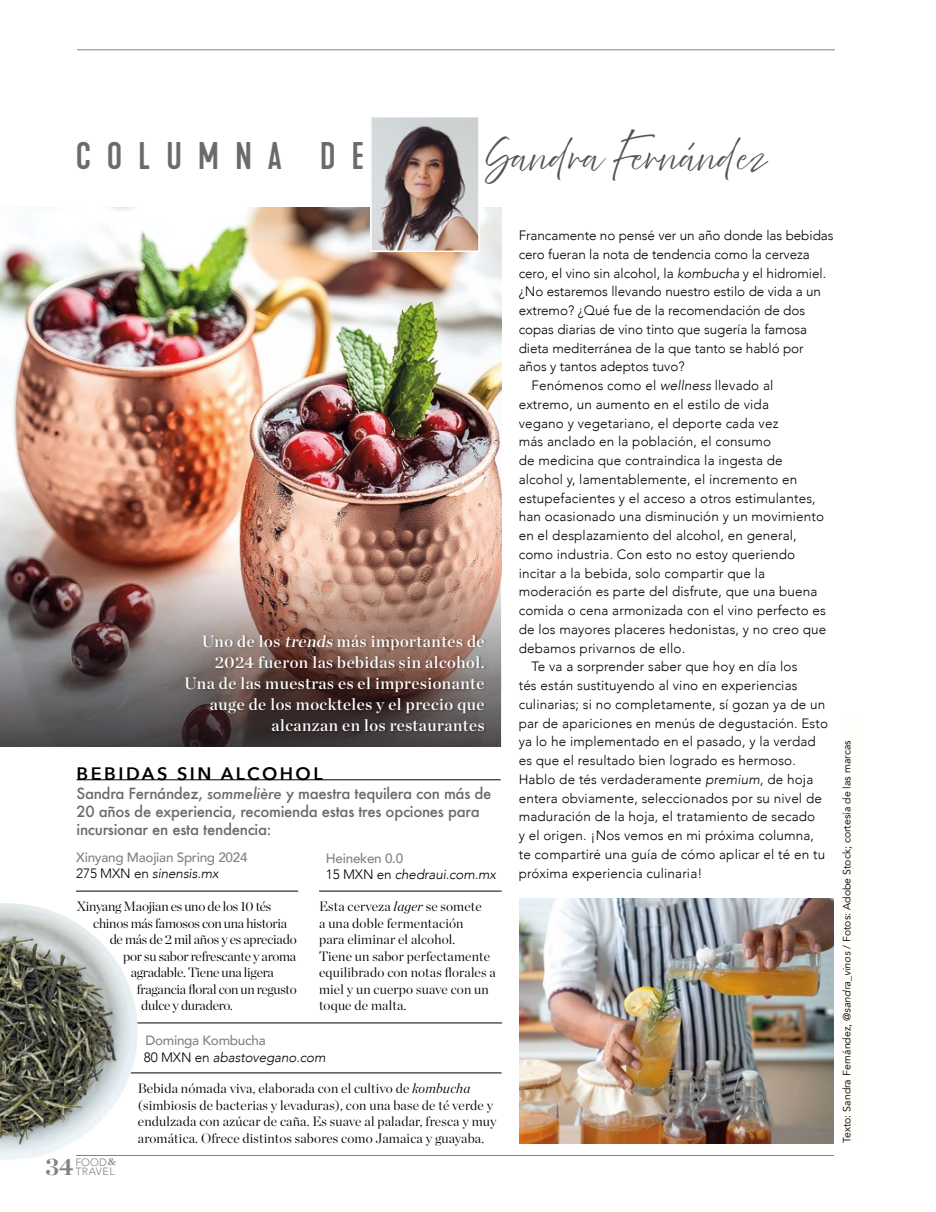
<style>
.page{position:relative;width:936px;height:1212px;background:#fff}
.page>*{position:absolute;margin:0;border:0;box-sizing:border-box;transform-origin:0 0}
.t1{font:36px "Kapra Neue Pro Medium Rd";letter-spacing:.44em;color:#6a6c6c}
.t2{font:30px "ATB Script";color:#535454}
.t3{font:700 24px "Chronicle Display";color:#818383}
.t4{font:600 18px "Avenir Next";letter-spacing:.14em;color:#000}
.t5{font:16.5px/21px "Chronicle Display Semi";letter-spacing:.03em;color:#fff;text-align:right}
.t6{font:500 15px/18px "Futura";letter-spacing:-.02em;color:#6a6c6c}
.t7{font:300 13.5px "Avenir";letter-spacing:.01em;color:#000}
.t8{font:300 13.5px/16.5px "Chronicle Display";letter-spacing:.01em;color:#000}
.t9{font:300 13.5px "Chronicle Display";letter-spacing:-.02em;color:#000}
.t10{font:italic 300 13.5px/16.5px "Avenir";letter-spacing:-.01em;color:#000}
.t11{font:500 13.5px/16.5px "Avenir";letter-spacing:-.02em;color:#818383}
.t12{font:300 10.65px "Avenir";color:#818383}
.t13{font:10.5px "Avenir";color:#000}
.t14{font:300 10.5px "Avenir";letter-spacing:.05em;color:#818383}
.s1{font-style:italic}
.s2{font-weight:300;color:#000}
.s3{font-weight:300;font-style:italic;color:#000}
.s4{font-weight:500;font-style:normal;color:#818383}
.s5{font-style:normal}
.s6{font-family:"Chronicle Display";font-weight:700;font-size:10.5px}
</style>
<div class="page">
<hr style="left:77px;top:50px;width:757px;height:1px;background:#818383">
<hr style="left:76px;top:1155px;width:757px;height:1px;background:#818383">
<img style="left:3px;top:208px;width:498px;height:538px">
<hr style="left:77px;top:779px;width:423px;height:1px;background:#000">
<hr style="left:319px;top:891px;width:182px;height:1px;background:#000">
<hr style="left:76px;top:891px;width:222px;height:1px;background:#000">
<hr style="left:78px;top:1072px;width:423px;height:1px;background:#000">
<hr style="left:76px;top:1023px;width:426px;height:1px;background:#000">
<img style="left:373px;top:119px;width:103px;height:130px">
<div style="left:370px;top:116px;width:109px;height:136px;border:2px solid #fff"></div>
<img style="left:519px;top:898px;width:314px;height:245px">
<div style="left:839px;top:719px;width:18px;height:424px;background:#fffefb"></div>
<img style="left:0;top:252px;width:500px;height:494px">
<div style="left:184px;top:633px;width:303px;height:101px;background:#000;opacity:.3"></div>
<img style="left:0;top:903px;width:138px;height:257px">
<h1 class="t1" style="left:76px;top:134px;width:290px">COLUMNA DE</h1>
<h2 class="t2" style="left:485px;top:139px;width:283px">Sandra Fernández</h2>
<p class="t5" style="left:184px;top:629px;width:302px">Uno de los <span class="s1">trends</span> más importantes de 2024 fueron las bebidas sin alcohol.<br>Una de las muestras es el impresionante auge de los mockteles y el precio que alcanzan en los restaurantes</p>
<h3 class="t4" style="left:77px;top:758px;width:247px">BEBIDAS SIN ALCOHOL</h3>
<p class="t6" style="left:77px;top:784px;width:416px">Sandra Fernández, <span class="s1">sommelière</span> y maestra tequilera con más de<br>20 años de experiencia, recomienda estas tres opciones para incursionar en esta tendencia:</p>
<p class="t11" style="left:76px;top:848px;width:173px">Xinyang Maojian Spring 2024<br><span class="s2">275 MXN en</span> <span class="s3">sinensis.mx</span></p>
<p class="t9" style="left:77px;top:896px;width:196px">Xinyang Maojian es uno de los 10 tés</p>
<p class="t9" style="left:93px;top:913px;width:195px">chinos más famosos con una historia</p>
<p class="t9" style="left:110px;top:929px;width:188px">de más de 2 mil años y es apreciado</p>
<p class="t9" style="left:123px;top:946px;width:175px">por su sabor refrescante y aroma</p>
<p class="t9" style="left:131px;top:962px;width:145px">agradable. Tiene una ligera</p>
<p class="t9" style="left:137px;top:979px;width:161px">fragancia floral con un regusto</p>
<p class="t9" style="left:141px;top:995px;width:93px">dulce y duradero.</p>
<p class="t10" style="left:326px;top:850px;width:172px"><span class="s4">Heineken 0.0<br></span><span class="s5">15 MXN en</span> chedraui.com.mx</p>
<p class="t8" style="left:319px;top:897px;width:178px">Esta cerveza <span class="s1">lager</span> se somete<br>a una doble fermentación<br>para eliminar el alcohol.<br>Tiene un sabor perfectamente equilibrado con notas florales a miel y un cuerpo suave con un toque de malta.</p>
<p class="t10" style="left:144px;top:1032px;width:183px"><span class="s4">Dominga Kombucha<br></span><span class="s5">80 MXN en</span> abastovegano.com</p>
<h3 class="t3" style="left:46px;top:1147px;width:29px">34</h3>
<p class="t12" style="left:75px;top:1156px;width:42px">FOOD<span class="s6">&amp;</span></p>
<p class="t14" style="left:75px;top:1165px;width:41px">TRAVEL</p>
<p class="t8" style="left:138px;top:1079px;width:360px">Bebida nómada viva, elaborada con el cultivo de <span class="s1">kombucha </span>(simbiosis de bacterias y levaduras), con una base de té verde y endulzada con azúcar de caña. Es suave al paladar, fresca y muy aromática. Ofrece distintos sabores como Jamaica y guayaba.</p>
<p class="t7" style="left:518px;top:227px;width:316px">Francamente no pensé ver un año donde las bebidas</p>
<p class="t7" style="left:518px;top:246px;width:293px">cero fueran la nota de tendencia como la cerveza</p>
<p class="t7" style="left:518px;top:265px;width:309px">cero, el vino sin alcohol, la <span class="s1">kombucha</span> y el hidromiel.</p>
<p class="t7" style="left:518px;top:284px;width:304px">¿No estaremos llevando nuestro estilo de vida a un</p>
<p class="t7" style="left:518px;top:302px;width:288px">extremo? ¿Qué fue de la recomendación de dos</p>
<p class="t7" style="left:518px;top:321px;width:290px">copas diarias de vino tinto que sugería la famosa</p>
<p class="t7" style="left:518px;top:340px;width:286px">dieta mediterránea de la que tanto se habló por</p>
<p class="t7" style="left:518px;top:359px;width:167px">años y tantos adeptos tuvo?</p>
<p class="t7" style="left:531px;top:377px;width:243px">Fenómenos como el <span class="s1">wellness</span> llevado al</p>
<p class="t7" style="left:518px;top:396px;width:252px">extremo, un aumento en el estilo de vida</p>
<p class="t7" style="left:518px;top:415px;width:261px">vegano y vegetariano, el deporte cada vez</p>
<p class="t7" style="left:518px;top:434px;width:254px">más anclado en la población, el consumo</p>
<p class="t7" style="left:518px;top:452px;width:265px">de medicina que contraindica la ingesta de</p>
<p class="t7" style="left:518px;top:471px;width:280px">alcohol y, lamentablemente, el incremento en</p>
<p class="t7" style="left:518px;top:490px;width:298px">estupefacientes y el acceso a otros estimulantes,</p>
<p class="t7" style="left:518px;top:509px;width:307px">han ocasionado una disminución y un movimiento</p>
<p class="t7" style="left:518px;top:527px;width:279px">en el desplazamiento del alcohol, en general,</p>
<p class="t7" style="left:518px;top:546px;width:278px">como industria. Con esto no estoy queriendo</p>
<p class="t7" style="left:518px;top:565px;width:248px">incitar a la bebida, solo compartir que la</p>
<p class="t7" style="left:518px;top:584px;width:300px">moderación es parte del disfrute, que una buena</p>
<p class="t7" style="left:518px;top:602px;width:309px">comida o cena armonizada con el vino perfecto es</p>
<p class="t7" style="left:518px;top:621px;width:309px">de los mayores placeres hedonistas, y no creo que</p>
<p class="t7" style="left:518px;top:640px;width:168px">debamos privarnos de ello.</p>
<p class="t7" style="left:531px;top:659px;width:267px">Te va a sorprender saber que hoy en día los</p>
<p class="t7" style="left:518px;top:677px;width:280px">tés están sustituyendo al vino en experiencias</p>
<p class="t7" style="left:518px;top:696px;width:308px">culinarias; si no completamente, sí gozan ya de un</p>
<p class="t7" style="left:518px;top:715px;width:311px">par de apariciones en menús de degustación. Esto</p>
<p class="t7" style="left:518px;top:734px;width:298px">ya lo he implementado en el pasado, y la verdad</p>
<p class="t7" style="left:518px;top:752px;width:279px">es que el resultado bien logrado es hermoso.</p>
<p class="t7" style="left:518px;top:771px;width:296px">Hablo de tés verdaderamente <span class="s1">premium,</span> de hoja</p>
<p class="t7" style="left:518px;top:790px;width:305px">entera obviamente, seleccionados por su nivel de</p>
<p class="t7" style="left:518px;top:809px;width:298px">maduración de la hoja, el tratamiento de secado</p>
<p class="t7" style="left:518px;top:827px;width:297px">y el origen. ¡Nos vemos en mi próxima columna,</p>
<p class="t7" style="left:518px;top:846px;width:308px">te compartiré una guía de cómo aplicar el té en tu</p>
<p class="t7" style="left:518px;top:865px;width:185px">próxima experiencia culinaria!</p>
<p class="t13" style="left:840px;top:1143px;width:404px;rotate:-90deg">Texto: Sandra Fernández, @<span class="s1">sandra_vinos</span> / Fotos: Adobe Stock; cortesía de las marcas</p>
</div>
